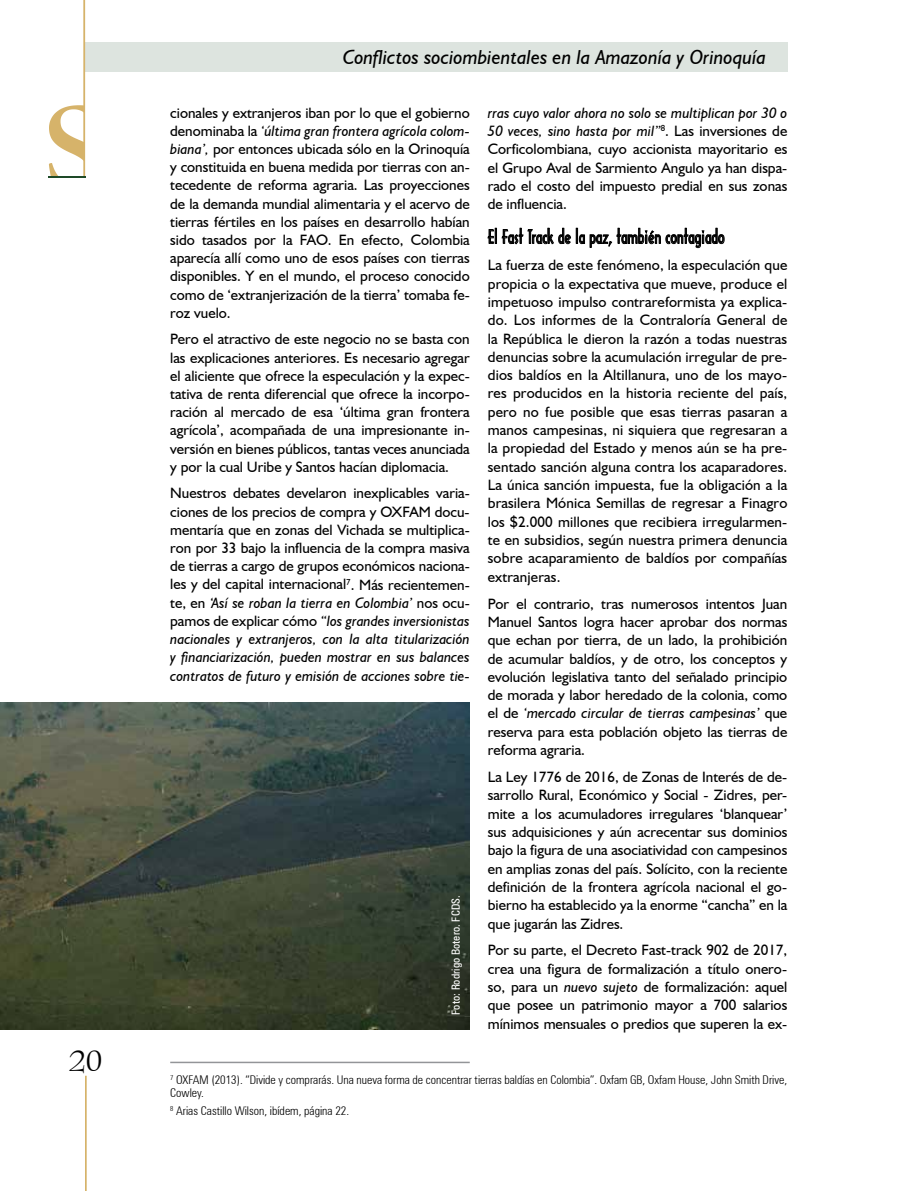
<style>
.page{position:relative;width:915px;height:1191px;background:#fff}
.page>*{position:absolute;margin:0;border:0;box-sizing:border-box;transform-origin:0 0}
.t1{font:30px "Bernhard Modern BT";color:#000}
.t2{font:italic 20.25px "Humanist 521 BT";color:#000}
.t3{font:18px "Architecture Plain";color:#000}
.t4{font:15px/18.3px "Humanist 521 BT";color:#000;text-align:justify}
.t5{font:300 condensed 12px/13.5px "Zurich BT";color:#000}
.t6{font:condensed 11.25px "Zurich BT";color:#fff}
.s1{font-style:italic}
</style>
<div class="page">
<svg style="left:85px;top:1075px;width:2px;height:116px"></svg>
<div style="left:85px;top:43px;width:702px;height:29px;background:#dde4df"></div>
<svg style="left:49px;top:0;width:36px;height:176px"></svg>
<hr style="left:48px;top:176px;width:37px;height:2px;background:#1e4a28">
<svg style="left:487px;top:228px;width:9px;height:15px"></svg>
<svg style="left:502px;top:228px;width:68px;height:16px"></svg>
<svg style="left:576px;top:228px;width:148px;height:20px"></svg>
<img style="left:0;top:702px;width:469px;height:327px">
<hr style="left:170px;top:1061px;width:299px;height:2px;background:#939598">
<h1 class="t1" style="left:69px;top:1040px;width:35px">20</h1>
<h2 class="t2" style="left:343px;top:45px;width:424px">Conflictos sociombientales en la Amazonía y Orinoquía</h2>
<p class="t4" style="left:170px;top:103px;width:301px">cionales y extranjeros iban por lo que el gobierno denominaba la <span class="s1">‘última gran frontera agrícola colom&shy;biana’,</span> por entonces ubicada sólo en la Orinoquía y constituida en buena medida por tierras con an&shy;tecedente de reforma agraria. Las proyecciones de la demanda mundial alimentaria y el acervo de tierras fértiles en los países en desarrollo habían sido tasados por la FAO. En efecto, Colombia aparecía allí como uno de esos países con tierras disponibles. Y en el mundo, el proceso conocido como de ‘extranjerización de la tierra’ tomaba fe&shy;roz vuelo.</p>
<p class="t4" style="left:170px;top:330px;width:301px">Pero el atractivo de este negocio no se basta con las explicaciones anteriores. Es necesario agregar el aliciente que ofrece la especulación y la expec&shy;tativa de renta diferencial que ofrece la incorpo&shy;ración al mercado de esa ‘última gran frontera agrícola’, acompañada de una impresionante in&shy;versión en bienes públicos, tantas veces anunciada y por la cual Uribe y Santos hacían diplomacia.</p>
<p class="t4" style="left:170px;top:484px;width:301px">Nuestros debates develaron inexplicables varia&shy;ciones de los precios de compra y OXFAM docu&shy;mentaría que en zonas del Vichada se multiplica&shy;ron por 33 bajo la influencia de la compra masiva de tierras a cargo de grupos económicos naciona&shy;les y del capital internacional<sup>7</sup>. Más recientemen&shy;te, en <span class="s1">‘Así se roban la tierra en Colombia’</span> nos ocu&shy;pamos de explicar cómo <span class="s1">“los grandes inversionistas nacionales y extranjeros, con la alta titularización y financiarización, pueden mostrar en sus balances contratos de futuro y emisión de acciones sobre tie-</span></p>
<p class="t6" style="left:448px;top:1014px;width:121px;rotate:-90deg">Foto: Rodrigo Botero. FCDS.</p>
<p class="t4" style="left:487px;top:103px;width:301px"><span class="s1">rras cuyo valor ahora no solo se multiplican por 30 o 50 veces, sino hasta por mil”</span><sup>8</sup>. Las inversiones de Corficolombiana, cuyo accionista mayoritario es el Grupo Aval de Sarmiento Angulo ya han dispa&shy;rado el costo del impuesto predial en sus zonas de influencia.</p>
<p class="t3" style="left:487px;top:225px;width:238px">El Fast Track de la paz, también contagiado</p>
<p class="t4" style="left:487px;top:256px;width:301px">La fuerza de este fenómeno, la especulación que propicia o la expectativa que mueve, produce el impetuoso impulso contrareformista ya explica&shy;do. Los informes de la Contraloría General de la República le dieron la razón a todas nuestras denuncias sobre la acumulación irregular de pre&shy;dios baldíos en la Altillanura, uno de los mayo&shy;res producidos en la historia reciente del país, pero no fue posible que esas tierras pasaran a manos campesinas, ni siquiera que regresaran a la propiedad del Estado y menos aún se ha pre&shy;sentado sanción alguna contra los acaparadores.<br>La única sanción impuesta, fue la obligación a la brasilera Mónica Semillas de regresar a Finagro los $2.000 millones que recibiera irregularmen&shy;te en subsidios, según nuestra primera denuncia sobre acaparamiento de baldíos por compañías extranjeras.</p>
<p class="t4" style="left:487px;top:594px;width:301px">Por el contrario, tras numerosos intentos Juan Manuel Santos logra hacer aprobar dos normas que echan por tierra, de un lado, la prohibición de acumular baldíos, y de otro, los conceptos y evolución legislativa tanto del señalado principio de morada y labor heredado de la colonia, como el de <span class="s1">‘mercado circular de tierras campesinas’</span> que reserva para esta población objeto las tierras de reforma agraria.</p>
<p class="t4" style="left:487px;top:767px;width:301px">La Ley 1776 de 2016, de Zonas de Interés de de&shy;sarrollo Rural, Económico y Social - Zidres, per&shy;mite a los acumuladores irregulares ‘blanquear’ sus adquisiciones y aún acrecentar sus dominios bajo la figura de una asociatividad con campesinos en amplias zonas del país. Solícito, con la reciente definición de la frontera agrícola nacional el go&shy;bierno ha establecido ya la enorme “cancha” en la que jugarán las Zidres.</p>
<p class="t4" style="left:487px;top:940px;width:301px">Por su parte, el Decreto Fast-track 902 de 2017, crea una figura de formalización a título onero&shy;so, para un <span class="s1">nuevo sujeto</span> de formalización: aquel que posee un patrimonio mayor a 700 salarios mínimos mensuales o predios que superen la ex-</p>
<p class="t5" style="left:170px;top:1072px;width:618px"><sup>7</sup> OXFAM (2013). “Divide y comprarás. Una nueva forma de concentrar tierras baldías en Colombia”. Oxfam GB, Oxfam House, John Smith Drive,<br>Cowley.</p>
<p class="t5" style="left:170px;top:1103px;width:180px"><sup>8</sup> Arias Castillo Wilson, ibídem, página 22.</p>
</div>
